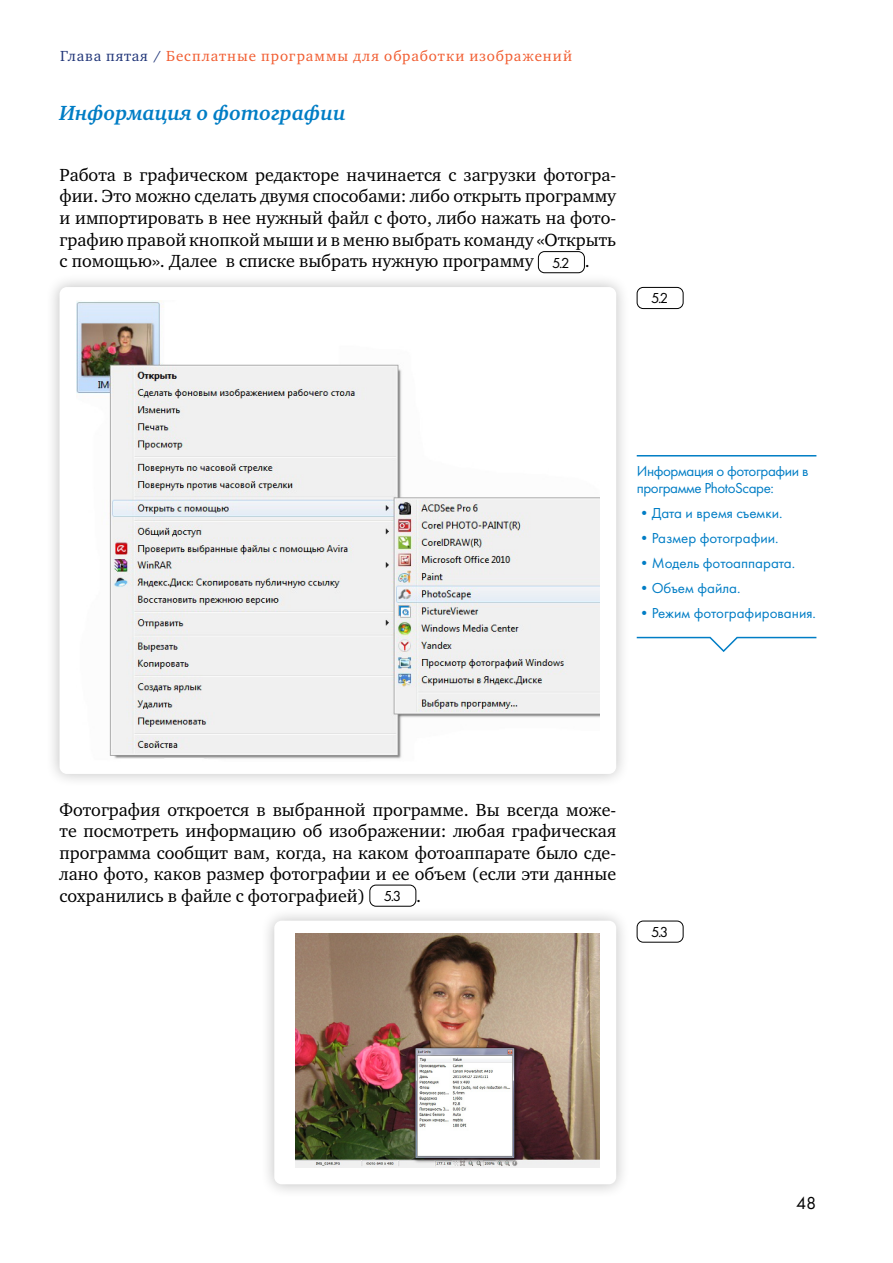
<style>
.page{position:relative;width:893px;height:1263px;background:#fff}
.page>*{position:absolute;margin:0;border:0;box-sizing:border-box;transform-origin:0 0}
.t1{font:italic 700 21px "Charter ITC";color:#007dc5}
.t2{font:18px/21.6px "Charter ITC";color:#000;text-align:justify}
.t3{font:18px "Futura PT";color:#000}
.t4{font:15px "Futura PT";color:#007dc5}
.t5{font:15px "Charter ITC";letter-spacing:.065em;color:#f15d31}
.t6{font:15px/16.5px "Futura PT";letter-spacing:-.025em;color:#007dc5}
.t7{font:15px "Futura PT";color:#000}
.s1{color:#213679}
.s2{font-family:"Futura PT";font-size:15px}
</style>
<div class="page">
<div style="left:538px;top:251px;width:47px;height:22px;border:1px solid #000;border-radius:6px"></div>
<div style="left:369px;top:885px;width:47px;height:21px;border:1px solid #000;border-radius:6px"></div>
<div style="left:637px;top:287px;width:46px;height:22px;border:1px solid #000;border-radius:6px"></div>
<div style="left:637px;top:921px;width:46px;height:21px;border:1px solid #000;border-radius:6px"></div>
<div style="left:46px;top:273px;width:584px;height:515px;background:#000;opacity:.25"></div>
<div style="left:60px;top:287px;width:556px;height:487px;background:#fff;border-radius:7px"></div>
<div style="left:260px;top:906px;width:370px;height:293px;background:#000;opacity:.25"></div>
<div style="left:274px;top:921px;width:342px;height:263px;background:#fff;border-radius:7px"></div>
<img style="left:76px;top:300px;width:523px;height:459px">
<img style="left:296px;top:934px;width:303px;height:233px">
<hr style="left:637px;top:455px;width:179px;height:1px;background:#007dc5">
<svg style="left:636px;top:636px;width:181px;height:16px"></svg>
<p class="t5" style="left:60px;top:46px;width:513px"><span class="s1">Глава пятая /</span> Бесплатные программы для обработки изображений</p>
<p class="t1" style="left:60px;top:100px;width:288px">Информация о фотографии</p>
<p class="t2" style="left:60px;top:164px;width:558px">Работа в графическом редакторе начинается с загрузки фотогра&shy;фии. Это можно сделать двумя способами: либо открыть программу и импортировать в нее нужный файл с фото, либо нажать на фото&shy;графию правой кнопкой мыши и в меню выбрать команду «Открыть с помощью». Далее в списке выбрать нужную программу <span class="s2">5.2</span> .</p>
<p class="t7" style="left:651px;top:290px;width:19px">5.2</p>
<p class="t6" style="left:637px;top:463px;width:173px">Информация о фотографии в программе PhotoScape:</p>
<p class="t4" style="left:637px;top:504px;width:147px">•Дата и время съемки.</p>
<p class="t4" style="left:637px;top:529px;width:143px">•Размер фотографии.</p>
<p class="t4" style="left:637px;top:554px;width:160px">•Модель фотоаппарата.</p>
<p class="t4" style="left:637px;top:579px;width:105px">•Объем файла.</p>
<p class="t4" style="left:637px;top:604px;width:181px">•Режим фотографирования.</p>
<p class="t2" style="left:60px;top:799px;width:558px">Фотография откроется в выбранной программе. Вы всегда може&shy;те посмотреть информацию об изображении: любая графическая программа сообщит вам, когда, на каком фотоаппарате было сде&shy;лано фото, каков размер фотографии и ее объем (если эти данные сохранились в файле с фотографией) <span class="s2">5.3</span> .</p>
<p class="t7" style="left:651px;top:923px;width:19px">5.3</p>
<p class="t3" style="left:796px;top:1192px;width:22px">48</p>
</div>
